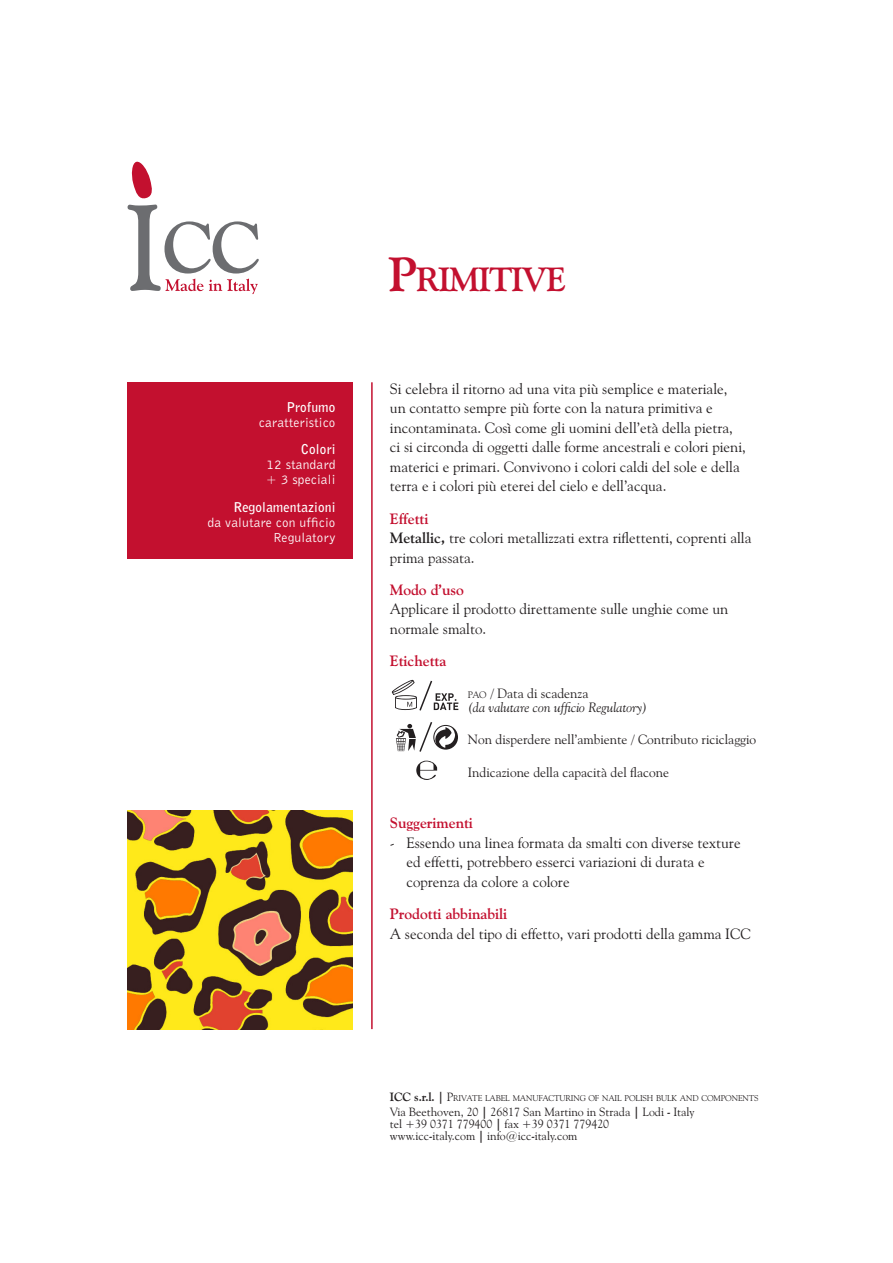
<style>
.page{position:relative;width:893px;height:1263px;background:#fff}
.page>*{position:absolute;margin:0;border:0;box-sizing:border-box;transform-origin:0 0}
.t1{font:700 33.6px "Goudy Old Style BT";letter-spacing:-.035em;color:#c3102f}
.t2{font:15px/19.5px "Goudy Old Style BT";color:#231f20}
.t3{font:700 15px "Goudy Old Style BT";color:#c3102f}
.t4{font:13.5px/15px "Bell Gothic BT";letter-spacing:.01em;color:#fff;text-align:right}
.t5{font:13.5px "Goudy Old Style BT";color:#231f20}
.t6{font:italic 13.5px/13.5px "Goudy Old Style BT";color:#231f20}
.t7{font:12px/12px "Goudy Old Style BT";color:#231f20}
.t8{font:8.4px "Goudy Old Style BT";letter-spacing:-.015em;color:#231f20}
.s1{font-weight:700}
.s2{font-size:48px}
.s3{font-weight:700;color:#c3102f}
.s4{font-style:normal;font-size:9.45px}
.s5{font-style:normal}
.s6{font-weight:700;font-size:12px}
.s7{font-size:12px}
.s8{font-family:"Garamond IT Cby BT"}
</style>
<div class="page">
<svg style="left:128px;top:161px;width:131px;height:133px"></svg>
<hr style="left:371px;top:382px;width:2px;height:647px;background:#c3102f">
<img style="left:128px;top:810px;width:225px;height:219px">
<div style="left:128px;top:382px;width:225px;height:177px;background:#c3102f"></div>
<svg style="left:416px;top:761px;width:22px;height:19px"></svg>
<svg style="left:396px;top:722px;width:62px;height:30px"></svg>
<svg style="left:392px;top:679px;width:66px;height:32px"></svg>
<p class="t4" style="left:259px;top:399px;width:78px"><span class="s1">Profumo </span>caratteristico</p>
<p class="t4" style="left:266px;top:442px;width:71px;text-align:justify;text-indent:35px"><span class="s1">Colori </span>12 standard + 3 speciali</p>
<p class="t4" style="left:208px;top:500px;width:129px"><span class="s1">Regolamentazioni<br></span>da valutare con ufficio<br>Regulatory</p>
<h1 class="t1" style="left:388px;top:258px;width:179px"><span class="s2">P</span>RIMITIVE</h1>
<p class="t2" style="left:390px;top:379px;width:357px">Si celebra il ritorno ad una vita più semplice e materiale, un contatto sempre più forte con la natura primitiva e incontaminata. Così come gli uomini dell’età della pietra, ci si circonda di oggetti dalle forme ancestrali e colori pieni, materici e primari. Convivono i colori caldi del sole e della terra e i colori più eterei del cielo e dell’acqua.</p>
<p class="t2" style="left:390px;top:508px;width:363px"><span class="s3">Effetti<br></span><span class="s1">Metallic,</span> tre colori metallizzati extra riflettenti, coprenti alla prima passata.</p>
<p class="t2" style="left:390px;top:580px;width:340px"><span class="s3">Modo d’uso<br></span>Applicare il prodotto direttamente sulle unghie come un normale smalto.</p>
<p class="t3" style="left:390px;top:652px;width:58px">Etichetta</p>
<p class="t6" style="left:468px;top:687px;width:181px"><span class="s4">PAO</span> <span class="s5">/ Data di scadenza<br></span>(da valutare con ufficio Regulatory)</p>
<p class="t5" style="left:468px;top:731px;width:290px">Non disperdere nell’ambiente / Contributo riciclaggio</p>
<p class="t5" style="left:468px;top:763px;width:203px">Indicazione della capacità del flacone</p>
<p class="t3" style="left:390px;top:814px;width:85px">Suggerimenti</p>
<p class="t2" style="left:406px;top:832px;width:336px;text-indent:-16px">- Essendo una linea formata da smalti con diverse texture ed effetti, potrebbero esserci variazioni di durata e coprenza da colore a colore</p>
<p class="t2" style="left:390px;top:904px;width:362px"><span class="s3">Prodotti abbinabili<br></span>A seconda del tipo di effetto, vari prodotti della gamma ICC</p>
<p class="t8" style="left:390px;top:1093px;width:370px"><span class="s6">ICC s.r.l. |</span> <span class="s7">P</span>RIVATE LABEL MANUFACTURING OF NAIL POLISH BULK AND COMPONENTS</p>
<p class="t7" style="left:390px;top:1106px;width:306px">Via Beethoven, 20 <span class="s1">|</span> 26817 San Martino in Strada <span class="s1">|</span> Lodi <span class="s8">-</span> Italy tel +39 0371 779400 <span class="s1">|</span> fax +39 0371 779420 www.icc<span class="s8">-</span>italy.com <span class="s1">|</span> info@icc<span class="s8">-</span>italy.com</p>
</div>
